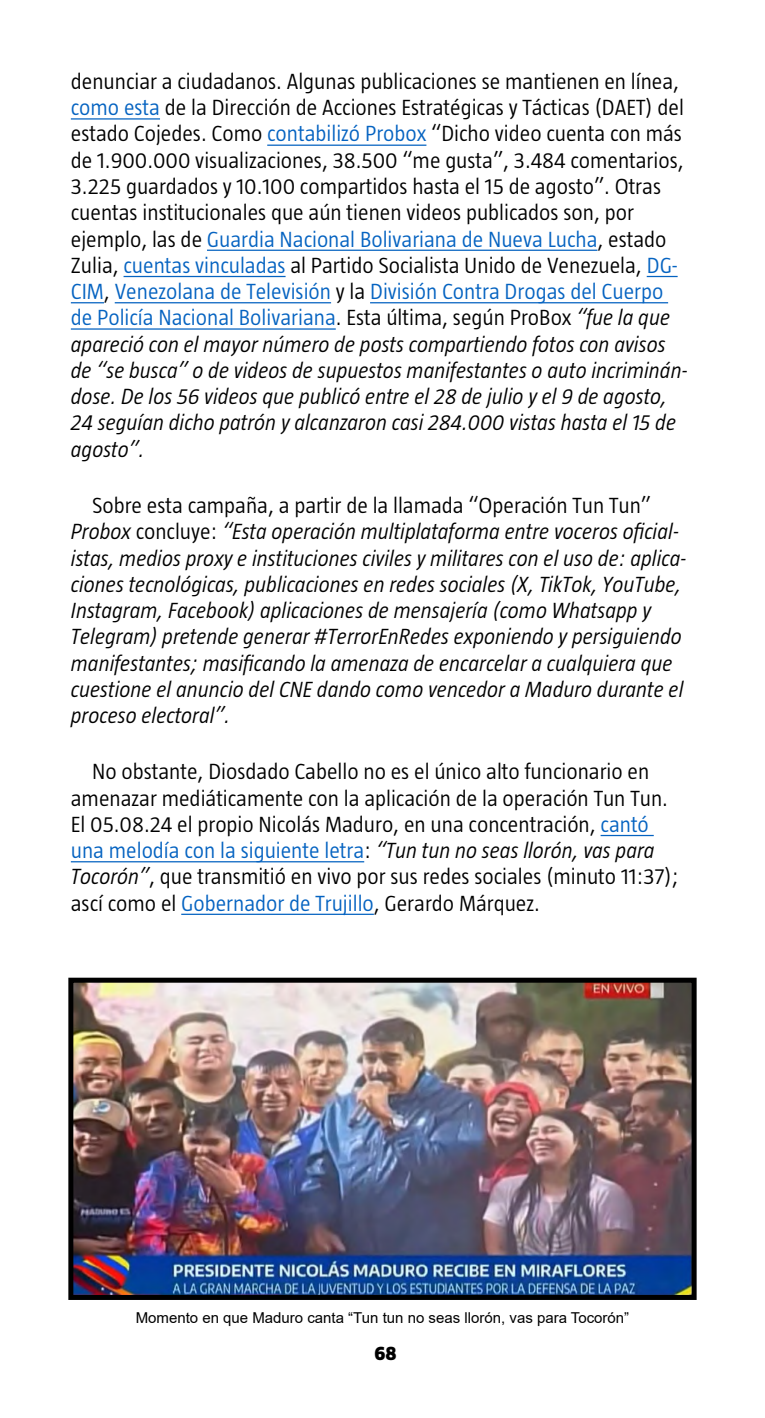
<style>
.page{position:relative;width:765px;height:1418px;background:#fff}
.page>*{position:absolute;margin:0;border:0;box-sizing:border-box;transform-origin:0 0}
.t1{font:300 22.5px/26.2px "Taz";color:#000}
.t2{font:italic 300 22.5px/26.2px "Taz";color:#000}
.t3{font:900 17.5px "Clan Pro";color:#000}
.t4{font:15px "Arial";color:#000}
.s1{color:#0563c1}
.s2{font-style:italic}
.s3{font-style:normal}
</style>
<div class="page">
<hr style="left:71px;top:118px;width:89px;height:2px;background:#0563c1">
<hr style="left:267px;top:144px;width:159px;height:2px;background:#0563c1">
<hr style="left:207px;top:249px;width:390px;height:2px;background:#0563c1">
<hr style="left:124px;top:276px;width:162px;height:1px;background:#0563c1">
<hr style="left:647px;top:276px;width:31px;height:1px;background:#0563c1">
<hr style="left:71px;top:302px;width:33px;height:1px;background:#0563c1">
<hr style="left:115px;top:302px;width:216px;height:1px;background:#0563c1">
<hr style="left:370px;top:302px;width:298px;height:1px;background:#0563c1">
<hr style="left:71px;top:328px;width:265px;height:2px;background:#0563c1">
<hr style="left:601px;top:834px;width:53px;height:2px;background:#0563c1">
<hr style="left:71px;top:861px;width:293px;height:1px;background:#0563c1">
<hr style="left:181px;top:913px;width:193px;height:2px;background:#0563c1">
<img style="left:74px;top:983px;width:617px;height:310px">
<div style="left:68px;top:977px;width:629px;height:322px;border:5px solid #000"></div>
<p class="t1" style="left:71px;top:68px;width:618px">denunciar a ciudadanos. Algunas publicaciones se mantienen en línea, <span class="s1">como esta</span> de la Dirección de Acciones Estratégicas y Tácticas (DAET) del estado Cojedes. Como <span class="s1">contabilizó Probox</span> “Dicho video cuenta con más de 1.900.000 visualizaciones, 38.500 “me gusta”, 3.484 comentarios, 3.225 guardados y 10.100 compartidos hasta el 15 de agosto”. Otras cuentas institucionales que aún tienen videos publicados son, por ejemplo, las de <span class="s1">Guardia Nacional Bolivariana de Nueva Lucha</span>, estado Zulia, <span class="s1">cuentas vinculadas</span> al Partido Socialista Unido de Venezuela, <span class="s1">DG-CIM</span>, <span class="s1">Venezolana de Televisión</span> y la <span class="s1">División Contra Drogas del Cuerpo de Policía Nacional Bolivariana</span>. Esta última, según ProBox <span class="s2">“fue la que apareció con el mayor número de posts compartiendo fotos con avisos de “se busca” o de videos de supuestos manifestantes o auto incriminán&shy;dose. De los 56 videos que publicó entre el 28 de julio y el 9 de agosto, 24 seguían dicho patrón y alcanzaron casi 284.000 vistas hasta el 15 de agosto”.</span></p>
<p class="t2" style="left:71px;top:492px;width:617px;text-indent:21px"><span class="s3">Sobre esta campaña, a partir de la llamada “Operación Tun Tun” </span>Probox <span class="s3">concluye:</span> “Esta operación multiplataforma entre voceros oficial&shy;istas, medios proxy e instituciones civiles y militares con el uso de: aplica&shy;ciones tecnológicas, publicaciones en redes sociales (X, TikTok, YouTube, Instagram, Facebook) aplicaciones de mensajería (como Whatsapp y Telegram) pretende generar #TerrorEnRedes exponiendo y persiguiendo manifestantes; masificando la amenaza de encarcelar a cualquiera que cuestione el anuncio del CNE dando como vencedor a Maduro durante el proceso electoral”.</p>
<p class="t1" style="left:71px;top:758px;width:609px;text-indent:21px">No obstante, Diosdado Cabello no es el único alto funcionario en amenazar mediáticamente con la aplicación de la operación Tun Tun.<br>El 05.08.24 el propio Nicolás Maduro, en una concentración, <span class="s1">cantó una melodía con la siguiente letra</span>: <span class="s2">“Tun tun no seas llorón, vas para Tocorón”</span>, que transmitió en vivo por sus redes sociales (minuto 11:37); ascí como el <span class="s1">Gobernador de Trujillo</span>, Gerardo Márquez.</p>
<p class="t4" style="left:136px;top:1307px;width:495px">Momento en que Maduro canta “Tun tun no seas llorón, vas para Tocorón”</p>
<p class="t3" style="left:375px;top:1343px;width:24px">68</p>
</div>
